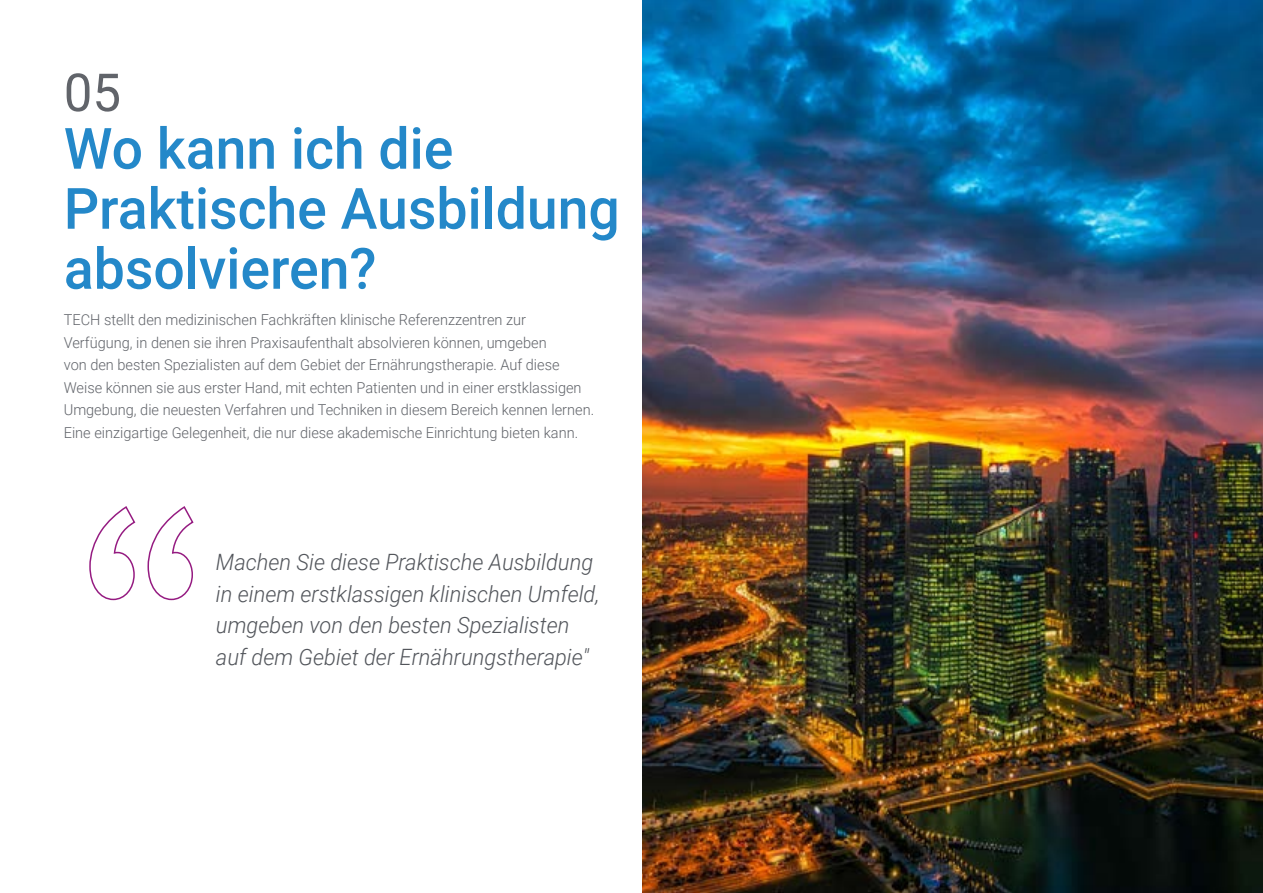
<style>
.page{position:relative;width:1263px;height:893px;background:#fff}
.page>*{position:absolute;margin:0;border:0;box-sizing:border-box;transform-origin:0 0}
.t1{font:500 57px/60px "Roboto";color:#2488c9}
.t2{font:52.5px "Roboto";color:#61646a}
.t3{font:italic 300 22.5px/31.5px "Roboto";color:#52555b}
.t4{font:300 15px/22.5px "Roboto";color:#61646a}
</style>
<div class="page">
<svg style="left:89px;top:506px;width:105px;height:95px"></svg>
<img style="left:642px;top:0;width:621px;height:893px">
<h2 class="t2" style="left:64px;top:56px;width:59px">05</h2>
<h1 class="t1" style="left:64px;top:116px;width:557px">Wo kann ich die<br>Praktische Ausbildung absolvieren?</h1>
<p class="t4" style="left:64px;top:308px;width:532px">TECH stellt den medizinischen Fachkräften klinische Referenzzentren zur Verfügung, in denen sie ihren Praxisaufenthalt absolvieren können, umgeben<br>von den besten Spezialisten auf dem Gebiet der Ernährungstherapie. Auf diese Weise können sie aus erster Hand, mit echten Patienten und in einer erstklassigen Umgebung, die neuesten Verfahren und Techniken in diesem Bereich kennen lernen.<br>Eine einzigartige Gelegenheit, die nur diese akademische Einrichtung bieten kann.</p>
<h3 class="t3" style="left:216px;top:546px;width:385px">Machen Sie diese Praktische Ausbildung in einem erstklassigen klinischen Umfeld, umgeben von den besten Spezialisten auf dem Gebiet der Ernährungstherapie"</h3>
</div>
